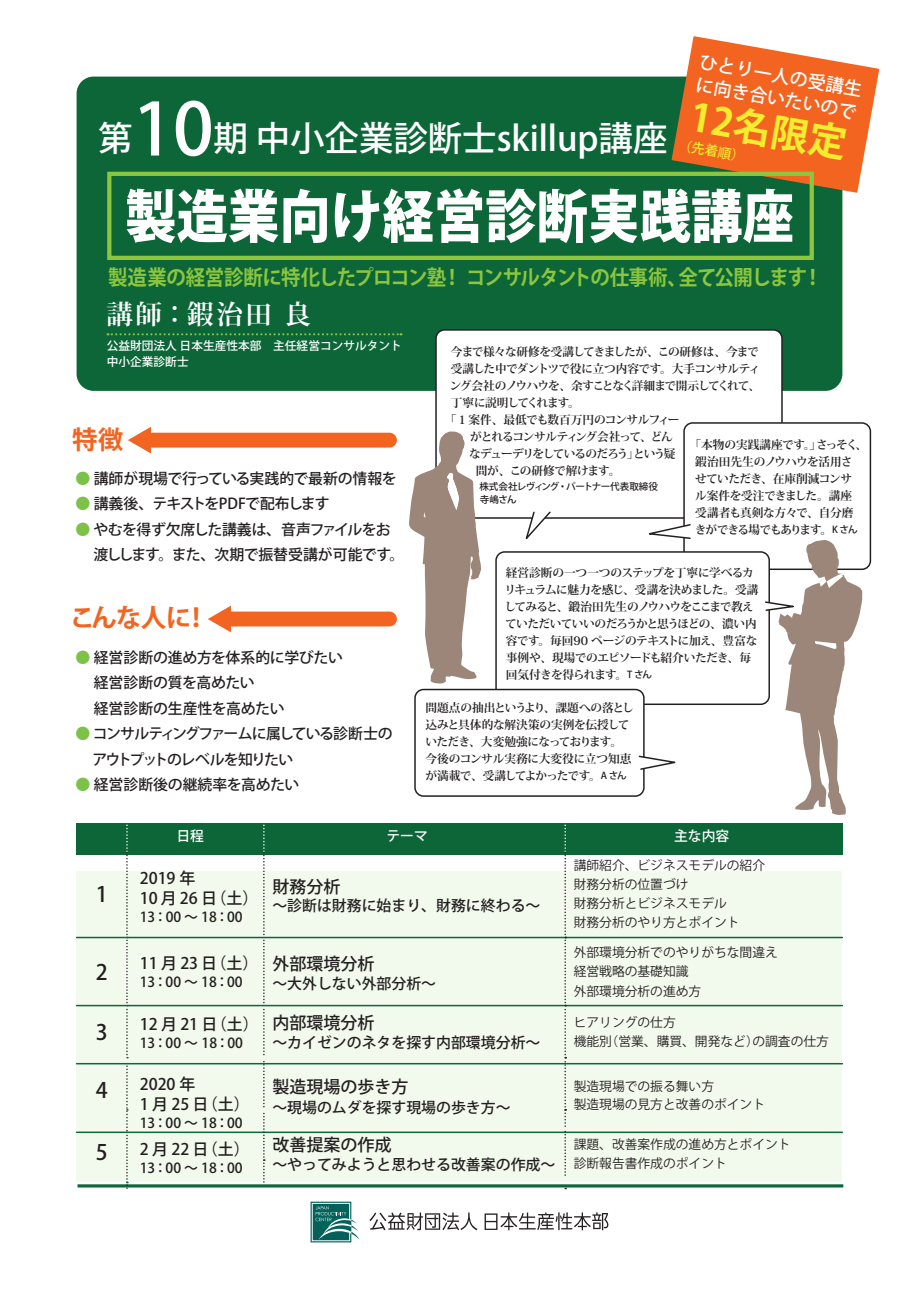
<style>
.page{position:relative;width:919px;height:1289px;background:#fff}
.page>*{position:absolute;margin:0;border:0;box-sizing:border-box;transform-origin:0 0}
.t1{font:800 57.15px "Koz Go Pro";color:#fff;scale:.9 1}
.t2{font:700 38.25px "Koz Go Pro";color:#f4ed2f}
.t3{font:500 34.35px "Koz Go Pro";color:#fff}
.t4{font:700 26.55px "Koz Min Pr 6 N";color:#fff}
.t5{font:700 25.5px "Koz Go Pro";letter-spacing:-.02em;color:#f36421}
.t6{font:500 21.3px "Koz Go Pro";color:#231f20}
.t7{font:700 20.85px "Koz Go Pro";letter-spacing:-.045em;color:#8bc63e;scale:.93 1}
.t8{font:500 18px/22.8px "Koz Go Pro";color:#fff}
.t9{font:500 16.95px "Koz Go Pro";color:#231f20}
.t10{font:500 15.9px/19.8px "Koz Go Pro";color:#231f20}
.t11{font:500 14.85px/25.5px "Koz Go Pro";letter-spacing:-.01em;color:#231f20}
.t12{font:500 14.85px/25.5px "Koz Go Pro";letter-spacing:-.035em;color:#231f20}
.t13{font:500 14.85px/25.5px "Koz Go Pro";letter-spacing:-.09em;color:#231f20}
.t14{font:500 14.85px "Koz Go Pro";letter-spacing:-.05em;color:#231f20}
.t15{font:500 13.8px "Koz Go Pro";color:#231f20}
.t16{font:500 13.8px "Koz Go Pro";color:#fff}
.t17{font:500 13.35px "Koz Go Pro";color:#f4ed2f}
.t18{font:12.75px/19.2px "Koz Go Pro";color:#231f20}
.t19{font:700 11.7px/17px "Koz Min Pr 6 N";letter-spacing:-.05em;color:#231f20}
.t20{font:700 11.7px/17px "Koz Min Pr 6 N";letter-spacing:-.025em;color:#231f20}
.t21{font:500 11.7px/15.6px "Koz Go Pro";color:#fff}
.t22{font:700 11.7px "Koz Min Pr 6 N";letter-spacing:-.09em;color:#231f20}
.t23{font:700 11.7px "Koz Min Pr 6 N";letter-spacing:-.07em;color:#231f20}
.t24{font:700 11.7px "Koz Min Pr 6 N";letter-spacing:-.11em;color:#231f20}
.t25{font:700 11.7px "Koz Min Pr 6 N";letter-spacing:-.08em;color:#231f20}
.t26{font:700 11.7px "Koz Min Pr 6 N";letter-spacing:-.03em;color:#231f20}
.t27{font:700 11.7px "Koz Min Pr 6 N";letter-spacing:-.085em;color:#231f20}
.t28{font:500 9.6px/12.8px "Koz Go Pro";letter-spacing:-.03em;color:#231f20}
.s1{font-size:71.85px}
.s2{color:#7dc248}
.s3{font-family:"Koz Go Pro";font-weight:500;font-size:9.6px}
</style>
<div class="page">
<div style="left:77px;top:77px;width:765px;height:314px;background:#0c6638;border-radius:17px"></div>
<div style="left:76px;top:823px;width:766px;height:31px;background:#0c6638"></div>
<div style="left:76px;top:871px;width:765px;height:310px;background:#f2f9ed"></div>
<hr style="left:77px;top:1184px;width:766px;height:3px;background:#0c6638">
<hr style="left:77px;top:936px;width:765px;height:2px;background:#0c6638">
<hr style="left:77px;top:1004px;width:765px;height:2px;background:#0c6638">
<svg style="left:126px;top:824px;width:2px;height:234px"></svg>
<hr style="left:77px;top:1062px;width:765px;height:2px;background:#0c6638">
<hr style="left:77px;top:1131px;width:765px;height:1px;background:#0c6638">
<svg style="left:126px;top:1064px;width:2px;height:124px"></svg>
<svg style="left:263px;top:824px;width:2px;height:356px"></svg>
<svg style="left:564px;top:824px;width:2px;height:351px"></svg>
<svg style="left:310px;top:1201px;width:49px;height:41px"></svg>
<svg style="left:369px;top:1212px;width:108px;height:18px"></svg>
<svg style="left:484px;top:1212px;width:124px;height:18px"></svg>
<div style="left:147px;top:432px;width:242px;height:15px;background:#f36421"></div>
<svg style="left:128px;top:427px;width:23px;height:26px"></svg>
<div style="left:227px;top:611px;width:162px;height:15px;background:#f36421"></div>
<svg style="left:208px;top:605px;width:23px;height:27px"></svg>
<svg style="left:107px;top:333px;width:294px;height:2px"></svg>
<svg style="left:671px;top:36px;width:208px;height:157px"></svg>
<div style="left:107px;top:172px;width:706px;height:88px;border:4px solid #8bc63e"></div>
<div style="left:436px;top:330px;width:346px;height:188px;background:#fff;border-radius:9px"></div>
<div style="left:435px;top:329px;width:347px;height:189px;border:1px solid #231f20;border-radius:9px"></div>
<div style="left:684px;top:423px;width:186px;height:146px;background:#fff;border-radius:9px"></div>
<div style="left:683px;top:422px;width:188px;height:148px;border:1px solid #231f20;border-radius:9px"></div>
<svg style="left:648px;top:523px;width:43px;height:17px"></svg>
<div style="left:496px;top:552px;width:273px;height:152px;background:#fff;border-radius:9px"></div>
<div style="left:495px;top:551px;width:274px;height:154px;border:1px solid #231f20;border-radius:9px"></div>
<div style="left:415px;top:689px;width:229px;height:107px;background:#fff;border-radius:9px"></div>
<div style="left:414px;top:688px;width:230px;height:108px;border:1px solid #231f20;border-radius:9px"></div>
<svg style="left:638px;top:754px;width:38px;height:17px"></svg>
<svg style="left:523px;top:511px;width:29px;height:29px"></svg>
<svg style="left:409px;top:431px;width:72px;height:252px"></svg>
<svg style="left:763px;top:540px;width:99px;height:275px"></svg>
<h3 class="t8" style="left:701px;top:51px;width:166px;rotate:10deg">ひとり一人の受講生に向き合いたいので</h3>
<h3 class="t3" style="left:98px;top:116px;width:570px">第<span class="s1">10</span>期 中小企業診断士skillup講座</h3>
<h2 class="t2" style="left:694px;top:92px;width:160px;rotate:10deg">12名限定</h2>
<p class="t17" style="left:680px;top:136px;width:68px;rotate:10deg">（先着順）</p>
<h1 class="t1" style="left:125px;top:179px;width:744px">製造業向け経営診断実践講座</h1>
<h3 class="t7" style="left:108px;top:264px;width:769px">製造業の経営診断に特化したプロコン塾！ コンサルタントの仕事術、全て公開します！</h3>
<h3 class="t4" style="left:106px;top:299px;width:206px">講師：鍜治田 良</h3>
<p class="t21" style="left:107px;top:339px;width:296px">公益財団法人 日本生産性本部　主任経営コンサルタント中小企業診断士</p>
<p class="t23" style="left:451px;top:345px;width:309px">今まで様々な研修を受講してきましたが、この研修は、今まで</p>
<p class="t19" style="left:451px;top:361px;width:311px">受講した中でダントツで役に立つ内容です。大手コンサルティ</p>
<p class="t22" style="left:450px;top:379px;width:312px">ング会社のノウハウを、余すことなく詳細まで開示してくれて、</p>
<p class="t27" style="left:451px;top:396px;width:131px">丁寧に説明してくれます。</p>
<p class="t19" style="left:445px;top:412px;width:236px">「１案件、最低でも数百万円のコンサルフィー</p>
<p class="t25" style="left:470px;top:430px;width:204px">がとれるコンサルティング会社って、どん</p>
<p class="t24" style="left:469px;top:447px;width:208px">なデューデリをしているのだろう」という疑</p>
<p class="t26" style="left:475px;top:464px;width:146px">問が、この研修で解けます。</p>
<p class="t28" style="left:479px;top:481px;width:180px">株式会社レヴィング・パートナー代表取締役寺嶋さん</p>
<h3 class="t5" style="left:72px;top:423px;width:53px">特徴</h3>
<p class="t11" style="left:75px;top:466px;width:323px"><span class="s2">●</span> 講師が現場で行っている実践的で最新の情報を</p>
<p class="t14" style="left:75px;top:494px;width:255px"><span class="s2">●</span> 講義後、テキストをPDFで配布します</p>
<p class="t12" style="left:93px;top:517px;width:312px;text-indent:-18px"><span class="s2">●</span> やむを得ず欠席した講義は、音声ファイルをお渡しします。また、次期で振替受講が可能です。</p>
<p class="t19" style="left:694px;top:436px;width:174px;text-indent:-5px">「本物の実践講座です。」さっそく、鍜治田先生のノウハウを活用さ<br>せていただき、在庫削減コンサ<br>ル案件を受注できました。講座<br>受講者も真剣な方々で、自分磨きができる場でもあります。<span class="s3">K さん</span></p>
<p class="t19" style="left:504px;top:564px;width:255px">経営診断の一つ一つのステップを丁寧に学べるカリキュラムに魅力を感じ、受講を決めました。受講してみると、鍛治田先生のノウハウをここまで教えていただいていいのだろうかと思うほどの、濃い内容です。毎回90 ページのテキストに加え、豊富な事例や、現場でのエピソードも紹介いただき、毎回気付きを得られます。<span class="s3">T さん</span></p>
<p class="t20" style="left:425px;top:699px;width:210px">問題点の抽出というより、課題への落とし込みと具体的な解決策の実例を伝授していただき、大変勉強になっております。今後のコンサル実務に大変役に立つ知恵が満載で、受講してよかったです。<span class="s3">A さん</span></p>
<h3 class="t5" style="left:70px;top:601px;width:141px">こんな人に！</h3>
<p class="t11" style="left:75px;top:645px;width:269px"><span class="s2">●</span> 経営診断の進め方を体系的に学びたい　 経営診断の質を高めたい<br>　 経営診断の生産性を高めたい</p>
<p class="t13" style="left:93px;top:721px;width:301px;text-indent:-17px"><span class="s2">●</span> コンサルティングファームに属している診断士のアウトプットのレベルを知りたい</p>
<p class="t11" style="left:75px;top:772px;width:225px"><span class="s2">●</span> 経営診断後の継続率を高めたい</p>
<h3 class="t6" style="left:96px;top:880px;width:13px">1</h3>
<h3 class="t6" style="left:96px;top:958px;width:13px">2</h3>
<p class="t16" style="left:176px;top:826px;width:29px">日程</p>
<p class="t16" style="left:386px;top:826px;width:43px">テーマ</p>
<p class="t16" style="left:674px;top:826px;width:57px">主な内容</p>
<h3 class="t10" style="left:140px;top:869px;width:120px">2019 年<br>10 月 26 日（土）</h3>
<p class="t15" style="left:140px;top:908px;width:104px">13：00 ～ 18：00</p>
<h3 class="t10" style="left:140px;top:954px;width:120px">11 月 23 日（土）</h3>
<p class="t15" style="left:140px;top:973px;width:104px">13：00 ～ 18：00</p>
<h3 class="t9" style="left:272px;top:875px;width:70px">財務分析</h3>
<p class="t11" style="left:272px;top:893px;width:269px">～診断は財務に始まり、財務に終わる～</p>
<h3 class="t9" style="left:272px;top:953px;width:104px">外部環境分析</h3>
<p class="t11" style="left:272px;top:971px;width:165px">～大外しない外部分析～</p>
<p class="t18" style="left:573px;top:856px;width:193px">講師紹介、ビジネスモデルの紹介財務分析の位置づけ<br>財務分析とビジネスモデル<br>財務分析のやり方とポイント</p>
<p class="t18" style="left:573px;top:943px;width:206px">外部環境分析でのやりがちな間違え経営戦略の基礎知識<br>外部環境分析の進め方</p>
<h3 class="t6" style="left:96px;top:1018px;width:13px">3</h3>
<h3 class="t10" style="left:140px;top:1015px;width:120px">12 月 21 日（土）</h3>
<p class="t15" style="left:140px;top:1034px;width:105px">13：00 ～ 18：00</p>
<h3 class="t9" style="left:272px;top:1011px;width:104px">内部環境分析</h3>
<p class="t11" style="left:272px;top:1030px;width:269px">～カイゼンのネタを探す内部環境分析～</p>
<p class="t18" style="left:573px;top:1013px;width:257px">ヒアリングの仕方<br>機能別（営業、購買、開発など）の調査の仕方</p>
<h3 class="t6" style="left:96px;top:1076px;width:13px">4</h3>
<h3 class="t10" style="left:140px;top:1074px;width:112px">2020 年<br>1 月 25 日（土）</h3>
<p class="t15" style="left:140px;top:1113px;width:104px">13：00 ～ 18：00</p>
<h3 class="t9" style="left:272px;top:1076px;width:138px">製造現場の歩き方</h3>
<p class="t11" style="left:272px;top:1095px;width:240px">～現場のムダを探す現場の歩き方～</p>
<p class="t18" style="left:573px;top:1077px;width:193px;line-height:17.7px">製造現場での振る舞い方<br>製造現場の見方と改善のポイント</p>
<h3 class="t6" style="left:96px;top:1138px;width:13px">5</h3>
<h3 class="t10" style="left:140px;top:1140px;width:112px">2 月 22 日（土）</h3>
<p class="t15" style="left:140px;top:1159px;width:104px">13：00 ～ 18：00</p>
<h3 class="t9" style="left:272px;top:1134px;width:121px">改善提案の作成</h3>
<p class="t11" style="left:272px;top:1152px;width:284px">～やってみようと思わせる改善案の作成～</p>
<p class="t18" style="left:573px;top:1135px;width:218px">課題、改善案作成の進め方とポイント診断報告書作成のポイント</p>
</div>
